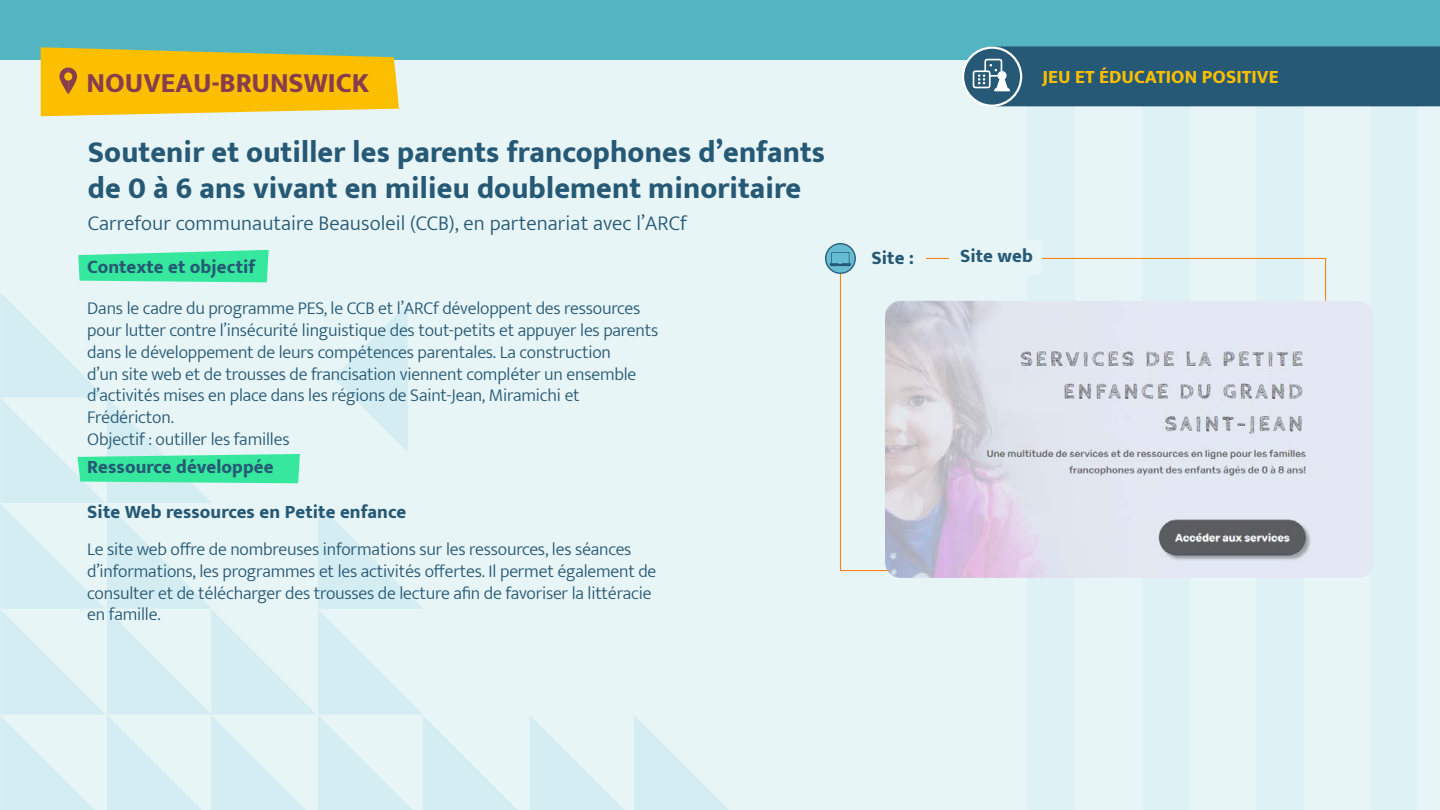
<style>
.page{position:relative;width:1440px;height:810px;background:#e8f5f7}
.page>*{position:absolute;margin:0;border:0;box-sizing:border-box;transform-origin:0 0}
.t1{font:800 30px/36px "Mukta";letter-spacing:.005em;color:#265975}
.t2{font:800 27.75px "Mukta";color:#873d4d}
.t3{font:300 21px "Mukta";letter-spacing:.005em;color:#265975}
.t4{font:800 18.75px "Mukta";letter-spacing:.005em;color:#265975}
.t5{font:800 18.75px "Mukta";letter-spacing:.005em;color:#fcbf00}
.t6{font:300 18px/21.8px "Mukta";letter-spacing:-.01em;color:#265975}
</style>
<div class="page">
<div style="left:0;top:0;width:1440px;height:60px;background:#54b5c2"></div>
<svg style="left:530px;top:716px;width:94px;height:94px"></svg>
<svg style="left:634px;top:716px;width:94px;height:94px"></svg>
<svg style="left:962px;top:46px;width:478px;height:255px"></svg>
<svg style="left:78px;top:250px;width:191px;height:32px;background:#48e9a7"></svg>
<svg style="left:0;top:293px;width:517px;height:517px"></svg>
<svg style="left:41px;top:47px;width:358px;height:69px;background:#ecbf1d"></svg>
<img style="left:885px;top:301px;width:489px;height:277px">
<div style="left:949px;top:240px;width:93px;height:34px;background:#e8f5f7"></div>
<svg style="left:826px;top:244px;width:29px;height:29px"></svg>
<div style="left:825px;top:243px;width:31px;height:31px;border:1px solid #265975;border-radius:50%"></div>
<svg style="left:830px;top:252px;width:21px;height:14px"></svg>
<h2 class="t2" style="left:87px;top:66px;width:284px">NOUVEAU-BRUNSWICK</h2>
<h1 class="t1" style="left:88px;top:134px;width:739px">Soutenir et outiller les parents francophones d’enfants de 0 à 6 ans vivant en milieu doublement minoritaire</h1>
<p class="t3" style="left:88px;top:210px;width:601px">Carrefour communautaire Beausoleil (CCB), en partenariat avec l’ARCf</p>
<p class="t4" style="left:87px;top:256px;width:170px">Contexte et objectif</p>
<p class="t6" style="left:87px;top:297px;width:573px">Dans le cadre du programme PES, le CCB et l’ARCf développent des ressources pour lutter contre l’insécurité linguistique des tout-petits et appuyer les parents dans le développement de leurs compétences parentales. La construction<br>d’un site web et de trousses de francisation viennent compléter un ensemble d’activités mises en place dans les régions de Saint-Jean, Miramichi et Frédéricton.<br>Objectif : outiller les familles</p>
<p class="t4" style="left:87px;top:456px;width:188px">Ressource développée</p>
<p class="t4" style="left:87px;top:500px;width:321px">Site Web ressources en Petite enfance</p>
<p class="t6" style="left:87px;top:538px;width:571px">Le site web offre de nombreuses informations sur les ressources, les séances d’informations, les programmes et les activités offertes. Il permet également de consulter et de télécharger des trousses de lecture afin de favoriser la littéracie en famille.</p>
<p class="t5" style="left:1042px;top:65px;width:238px">JEU ET ÉDUCATION POSITIVE</p>
<p class="t4" style="left:872px;top:247px;width:44px">Site :</p>
<p class="t4" style="left:960px;top:245px;width:74px">Site web</p>
</div>
